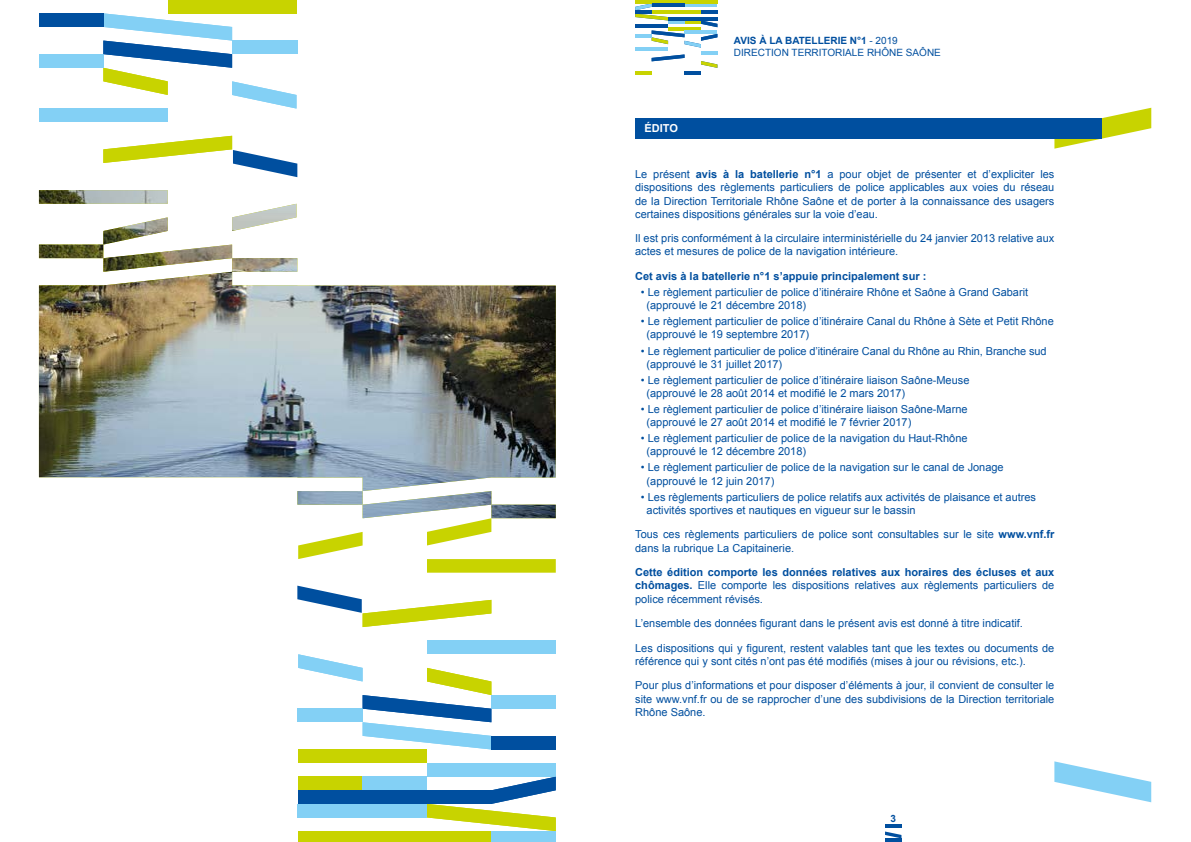
<style>
.page{position:relative;width:1191px;height:842px;background:#fff}
.page>*{position:absolute;margin:0;border:0;box-sizing:border-box;transform-origin:0 0}
.t1{font:11px/13.2px "Arial";color:#004f9f}
.t2{font:700 11px "Arial";color:#004f9f}
.t3{font:700 11px "Arial";color:#fff}
.t4{font:10px/12px "Arial";color:#004f9f}
.t5{font:700 10px "Arial";color:#004f9f}
.s1{font-weight:700}
</style>
<div class="page">
<hr style="left:885px;top:838px;width:16px;height:4px;background:#004f9f">
<hr style="left:885px;top:825px;width:16px;height:3px;background:#004f9f">
<svg style="left:885px;top:831px;width:16px;height:7px"></svg>
<svg style="left:701px;top:61px;width:16px;height:7px"></svg>
<svg style="left:651px;top:54px;width:33px;height:7px"></svg>
<hr style="left:635px;top:0;width:82px;height:3px;background:#c8d300">
<hr style="left:635px;top:48px;width:33px;height:3px;background:#83d0f5">
<hr style="left:635px;top:71px;width:16px;height:4px;background:#c8d300">
<hr style="left:684px;top:71px;width:17px;height:4px;background:#004f9f">
<hr style="left:701px;top:51px;width:16px;height:3px;background:#83d0f5">
<svg style="left:635px;top:3px;width:82px;height:45px"></svg>
<svg style="left:1054px;top:108px;width:97px;height:41px"></svg>
<div style="left:635px;top:118px;width:467px;height:20px;background:#004f9f"></div>
<svg style="left:1054px;top:761px;width:97px;height:41px"></svg>
<div style="left:168px;top:0;width:128px;height:13px;background:#c8d300"></div>
<div style="left:39px;top:109px;width:129px;height:13px;background:#83d0f5"></div>
<div style="left:232px;top:41px;width:65px;height:13px;background:#83d0f5"></div>
<div style="left:39px;top:54px;width:64px;height:14px;background:#83d0f5"></div>
<div style="left:39px;top:13px;width:64px;height:14px;background:#004f9f"></div>
<svg style="left:103px;top:13px;width:193px;height:96px"></svg>
<svg style="left:103px;top:136px;width:194px;height:41px"></svg>
<div style="left:298px;top:777px;width:64px;height:13px;background:#c8d300"></div>
<div style="left:298px;top:749px;width:129px;height:14px;background:#c8d300"></div>
<div style="left:298px;top:831px;width:193px;height:11px;background:#c8d300"></div>
<div style="left:427px;top:763px;width:129px;height:14px;background:#83d0f5"></div>
<div style="left:427px;top:641px;width:129px;height:13px;background:#83d0f5"></div>
<div style="left:297px;top:709px;width:65px;height:13px;background:#83d0f5"></div>
<div style="left:362px;top:777px;width:65px;height:13px;background:#83d0f5"></div>
<div style="left:491px;top:831px;width:65px;height:11px;background:#83d0f5"></div>
<div style="left:491px;top:695px;width:65px;height:14px;background:#83d0f5"></div>
<div style="left:297px;top:804px;width:130px;height:13px;background:#83d0f5"></div>
<div style="left:491px;top:736px;width:65px;height:13px;background:#004f9f"></div>
<div style="left:298px;top:790px;width:193px;height:14px;background:#004f9f"></div>
<svg style="left:427px;top:777px;width:129px;height:54px"></svg>
<svg style="left:298px;top:654px;width:193px;height:95px"></svg>
<svg style="left:298px;top:518px;width:258px;height:55px"></svg>
<img style="left:39px;top:190px;width:517px;height:328px">
<svg style="left:297px;top:586px;width:194px;height:41px"></svg>
<p class="t3" style="left:644px;top:121px;width:35px">ÉDITO</p>
<p class="t4" style="left:734px;top:34px;width:208px"><span class="s1">AVIS À LA BATELLERIE N°1</span> - 2019<br>DIRECTION TERRITORIALE RHÔNE SAÔNE</p>
<p class="t1" style="left:635px;top:168px;width:421px;text-align:justify">Le présent <span class="s1">avis à la batellerie n°1</span> a pour objet de présenter et d’expliciter les dispositions des règlements particuliers de police applicables aux voies du réseau de la Direction Territoriale Rhône Saône et de porter à la connaissance des usagers certaines dispositions générales sur la voie d’eau.</p>
<p class="t1" style="left:635px;top:232px;width:421px">Il est pris conformément à la circulaire interministérielle du 24 janvier 2013 relative aux actes et mesures de police de la navigation intérieure.</p>
<p class="t2" style="left:635px;top:269px;width:293px">Cet avis à la batellerie n°1 s’appuie principalement sur :</p>
<p class="t1" style="left:646px;top:286px;width:383px;text-indent:-6px">• Le règlement particulier de police d’itinéraire Rhône et Saône à Grand Gabarit (approuvé le 21 décembre 2018)</p>
<p class="t1" style="left:646px;top:315px;width:409px;text-indent:-6px">• Le règlement particulier de police d’itinéraire Canal du Rhône à Sète et Petit Rhône (approuvé le 19 septembre 2017)</p>
<p class="t1" style="left:646px;top:344px;width:401px;text-indent:-6px">• Le règlement particulier de police d’itinéraire Canal du Rhône au Rhin, Branche sud (approuvé le 31 juillet 2017)</p>
<p class="t1" style="left:646px;top:373px;width:324px;text-indent:-6px">• Le règlement particulier de police d’itinéraire liaison Saône-Meuse (approuvé le 28 août 2014 et modifié le 2 mars 2017)</p>
<p class="t1" style="left:646px;top:403px;width:322px;text-indent:-6px">• Le règlement particulier de police d’itinéraire liaison Saône-Marne (approuvé le 27 août 2014 et modifié le 7 février 2017)</p>
<p class="t1" style="left:646px;top:432px;width:323px;text-indent:-6px">• Le règlement particulier de police de la navigation du Haut-Rhône (approuvé le 12 décembre 2018)</p>
<p class="t1" style="left:646px;top:461px;width:359px;text-indent:-6px">• Le règlement particulier de police de la navigation sur le canal de Jonage (approuvé le 12 juin 2017)</p>
<p class="t1" style="left:646px;top:490px;width:391px;text-indent:-6px">• Les règlements particuliers de police relatifs aux activités de plaisance et autres activités sportives et nautiques en vigueur sur le bassin</p>
<p class="t1" style="left:635px;top:528px;width:421px">Tous ces règlements particuliers de police sont consultables sur le site <span class="s1">www.vnf.fr </span>dans la rubrique La Capitainerie.</p>
<p class="t1" style="left:635px;top:566px;width:421px;text-align:justify"><span class="s1">Cette édition comporte les données relatives aux horaires des écluses et aux chômages.</span> Elle comporte les dispositions relatives aux règlements particuliers de police récemment révisés.</p>
<p class="t1" style="left:635px;top:617px;width:389px">L’ensemble des données figurant dans le présent avis est donné à titre indicatif.</p>
<p class="t1" style="left:635px;top:641px;width:421px">Les dispositions qui y figurent, restent valables tant que les textes ou documents de référence qui y sont cités n’ont pas été modifiés (mises à jour ou révisions, etc.).</p>
<p class="t1" style="left:635px;top:679px;width:421px;text-align:justify">Pour plus d’informations et pour disposer d’éléments à jour, il convient de consulter le site www.vnf.fr ou de se rapprocher d’une des subdivisions de la Direction territoriale Rhône Saône.</p>
<p class="t5" style="left:890px;top:812px;width:7px">3</p>
</div>
